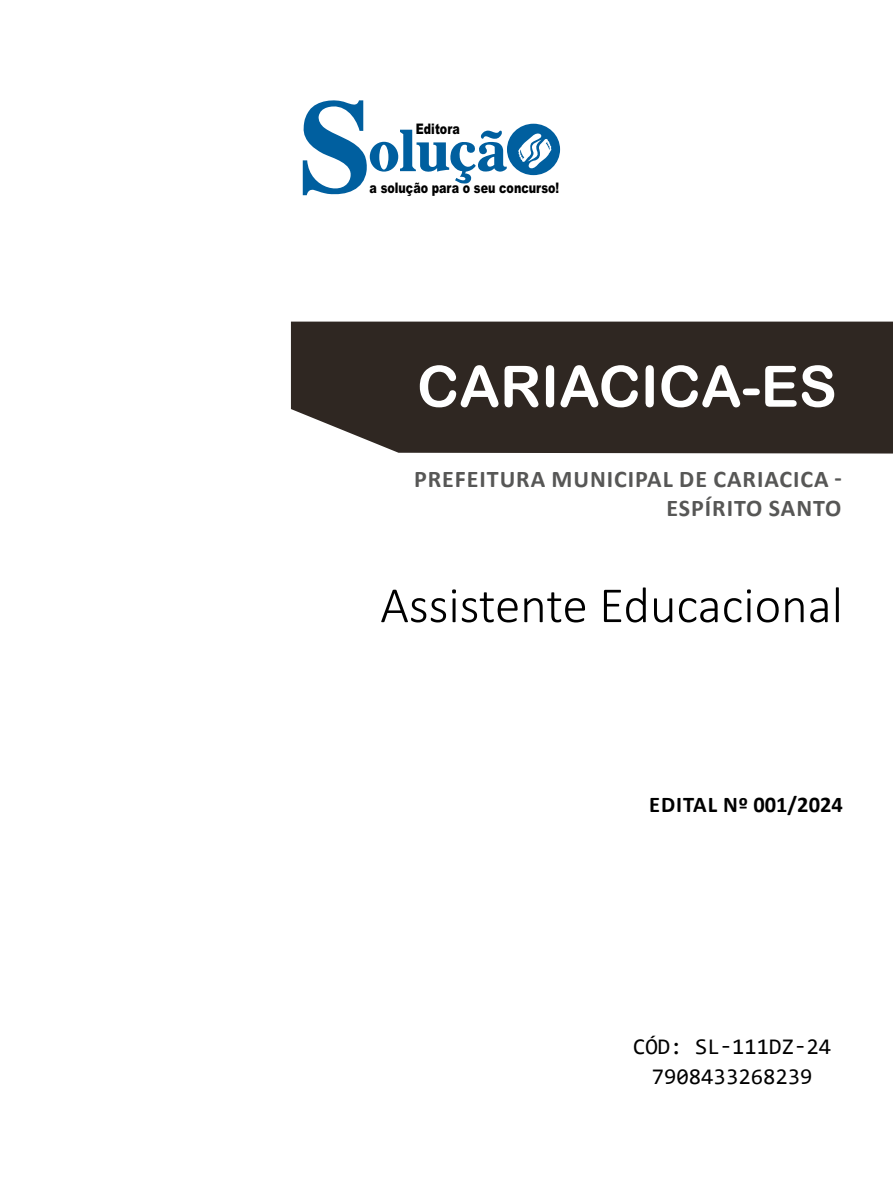
<style>
.page{position:relative;width:893px;height:1191px;background:#fff}
.page>*{position:absolute;margin:0;border:0;box-sizing:border-box;transform-origin:0 0}
.TÍTULO{font:57px "Arial Rounded MT Bold";color:#fff}
.CARGO{font:300 51px "Calibri";color:#000}
.SUBTÍTULO{font:700 24px "Calibri";letter-spacing:.04em;color:#575756}
.SKU_CÓD{font:22.5px "Consolas";color:#000}
.EDITAL{font:700 22.5px "Calibri";color:#000}
.t1{font:900 14.55px "Arial";color:#000;scale:.76 1}
</style>
<div class="page">
<div style="left:291px;top:321px;width:602px;height:132px;background:#2f2722"></div>
<svg style="left:303px;top:100px;width:257px;height:96px"></svg>
<p class="t1" style="left:416px;top:118px;width:59px">Editora</p>
<p class="t1" style="left:370px;top:178px;width:251px">a solução para o seu concurso!</p>
<p class="TÍTULO" style="left:417px;top:353px;width:421px">CARIACICA-ES</p>
<p class="SUBTÍTULO" style="left:414px;top:462px;width:429px">PREFEITURA MUNICIPAL DE CARIACICA -</p>
<p class="SUBTÍTULO" style="left:667px;top:491px;width:176px">ESPÍRITO SANTO</p>
<p class="CARGO" style="left:380px;top:573px;width:464px">Assistente Educacional</p>
<p class="EDITAL" style="left:649px;top:789px;width:195px">EDITAL Nº 001/2024</p>
<p class="SKU_CÓD" style="left:633px;top:1030px;width:199px">CÓD: SL-111DZ-24</p>
<p class="SKU_CÓD" style="left:652px;top:1060px;width:162px">7908433268239</p>
</div>
